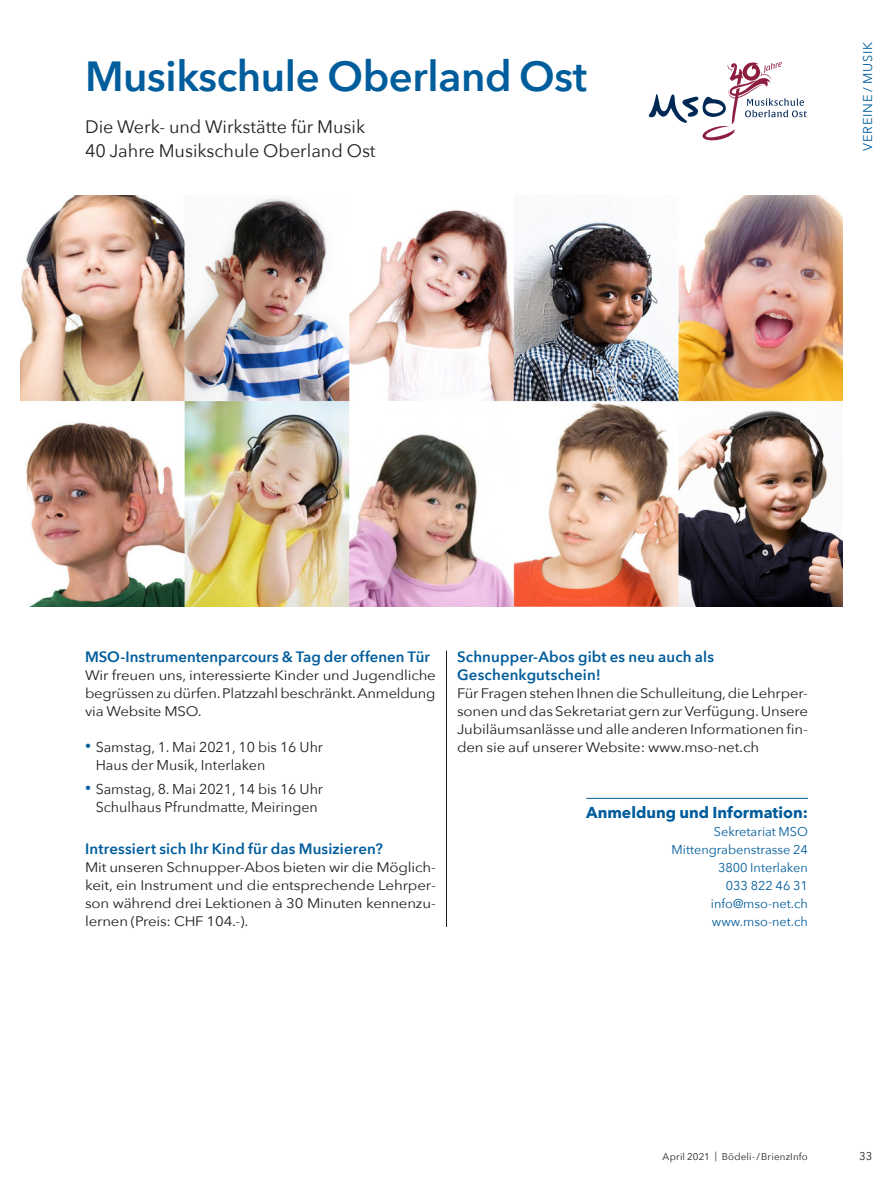
<style>
.page{position:relative;width:893px;height:1191px;background:#fff}
.page>*{position:absolute;margin:0;border:0;box-sizing:border-box;transform-origin:0 0}
.Titel{font:600 42px "Avenir Next";letter-spacing:-.01em;color:#005d9c}
.Lead{font:18px/24px "Avenir Next";color:#231f20}
.Kasten_Titel{font:700 15.75px "Avenir Next";color:#005d9c}
.Untertitel{font:600 15px/18px "Avenir Next";letter-spacing:.01em;color:#005d9c}
.t1{font:14.25px/18px "Avenir Next";color:#231f20}
.Grundtext{font:13.8px/18px "Avenir Next";letter-spacing:-.01em;color:#231f20;text-align:justify;scale:1.09 1}
.Grundtext-2{font:13.8px/18px "Avenir Next";letter-spacing:-.01em;color:#231f20;text-align:justify;scale:1.08 1}
.Kasten_GT{font:12.75px "Avenir Next";color:#005d9c}
.Rubriktitel{font:12.75px "Avenir Next";letter-spacing:.07em;color:#005d9c}
.t2{font:11.25px "Avenir Next";color:#231f20}
.t3{font:9.75px "Avenir Next";letter-spacing:.02em;color:#231f20}
.s1{font-size:12px;color:#005d9c}
</style>
<div class="page">
<img style="left:21px;top:196px;width:821px;height:410px">
<svg style="left:648px;top:62px;width:159px;height:79px"></svg>
<hr style="left:586px;top:798px;width:222px;height:1px;background:#005d9c">
<hr style="left:446px;top:651px;width:1px;height:276px;background:#231f20">
<p class="Titel" style="left:85px;top:40px;width:503px">Musikschule Oberland Ost</p>
<p class="Lead" style="left:85px;top:114px;width:292px">Die Werk- und Wirkstätte für Musik<br>40 Jahre Musikschule Oberland Ost</p>
<p class="Rubriktitel" style="left:857px;top:151px;width:110px;rotate:-90deg">VEREINE / MUSIK</p>
<p class="Untertitel" style="left:85px;top:647px;width:346px">MSO-Instrumentenparcours &amp; Tag der offenen Tür</p>
<p class="Grundtext" style="left:85px;top:665px;width:323px">Wir freuen uns, interessierte Kinder und Jugendliche begrüssen zu dürfen. Platzzahl beschränkt. Anmeldung via Website MSO.</p>
<p class="t1" style="left:96px;top:737px;width:229px;text-indent:-11px"><span class="s1">•</span> Samstag, 1. Mai 2021, 10 bis 16 Uhr<br>Haus der Musik, Interlaken</p>
<p class="t1" style="left:85px;top:779px;width:240px;text-align:center"><span class="s1">•</span> Samstag, 8. Mai 2021, 14 bis 16 Uhr<br>Schulhaus Pfrundmatte, Meiringen</p>
<p class="Untertitel" style="left:85px;top:839px;width:299px">Intressiert sich Ihr Kind für das Musizieren?</p>
<p class="Grundtext" style="left:85px;top:857px;width:323px">Mit unseren Schnupper-Abos bieten wir die Möglich&shy;keit, ein Instrument und die entsprechende Lehrper&shy;son während drei Lektionen à 30 Minuten kennenzu&shy;lernen (Preis: CHF 104.-).</p>
<p class="Untertitel" style="left:457px;top:647px;width:258px">Schnupper-Abos gibt es neu auch als<br>Geschenkgutschein!</p>
<p class="Grundtext-2" style="left:457px;top:683px;width:326px">Für Fragen stehen Ihnen die Schulleitung, die Lehrper&shy;sonen und das Sekretariat gern zur Verfügung. Unsere Jubiläumsanlässe und alle anderen Informationen fin&shy;den sie auf unserer Website: www.mso-net.ch</p>
<p class="Kasten_Titel" style="left:586px;top:798px;width:223px">Anmeldung und Information:</p>
<p class="Kasten_GT" style="left:714px;top:820px;width:96px">Sekretariat MSO</p>
<p class="Kasten_GT" style="left:672px;top:838px;width:138px">Mittengrabenstrasse 24</p>
<p class="Kasten_GT" style="left:718px;top:856px;width:91px">3800 Interlaken</p>
<p class="Kasten_GT" style="left:726px;top:874px;width:84px">033 822 46 31</p>
<p class="Kasten_GT" style="left:711px;top:893px;width:99px">info@mso-net.ch</p>
<p class="Kasten_GT" style="left:712px;top:911px;width:98px">www.mso-net.ch</p>
<p class="t3" style="left:663px;top:1148px;width:147px">April 2021 | Bödeli-/BrienzInfo</p>
<p class="t2" style="left:859px;top:1147px;width:15px">33</p>
</div>
